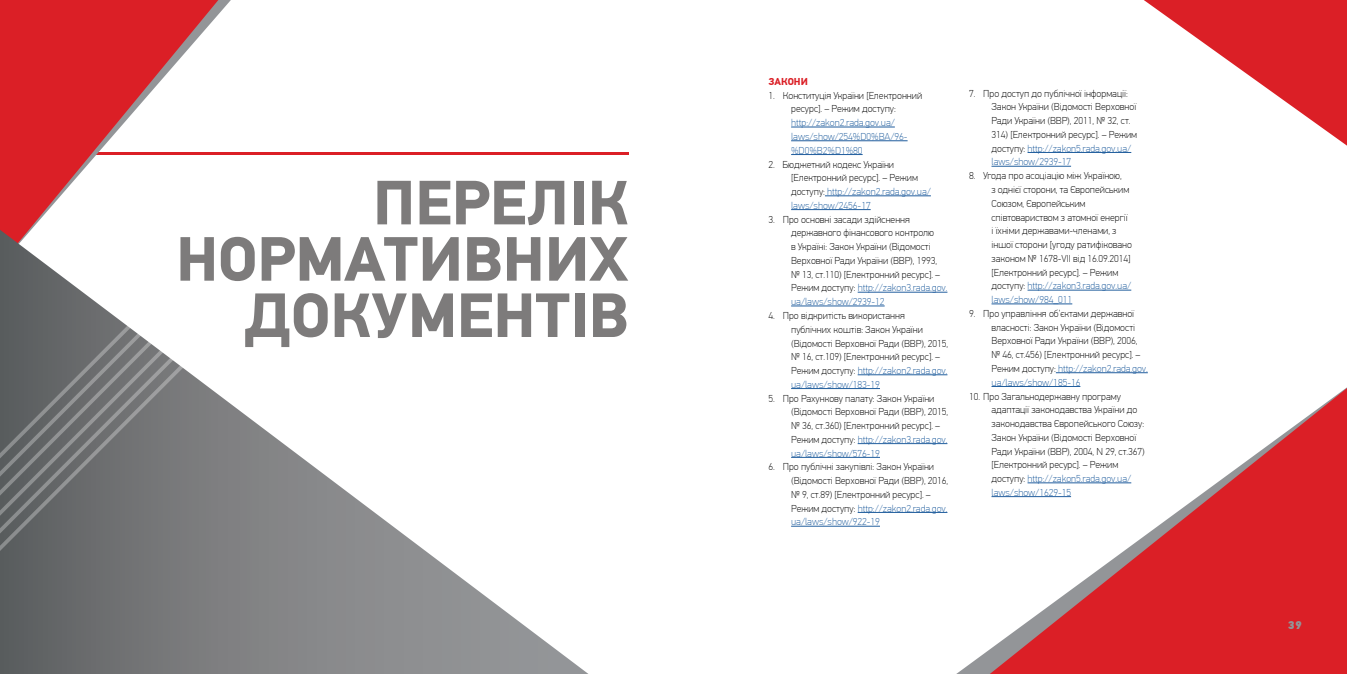
<style>
.page{position:relative;width:1347px;height:674px;background:#fff}
.page>*{position:absolute;margin:0;border:0;box-sizing:border-box;transform-origin:0 0}
.t1{font:700 62.5px/56.2px "PF Din Text Pro";color:#7d7b7b;text-align:right}
.t2{font:900 11.25px "PF Din Text Pro";color:#939598}
.t3{font:100 10px/13.8px "PF Din Text Pro";color:#000}
.t4{font:100 10px/13.8px "PF Din Text Pro";color:#215e9e}
.t5{font:700 10px "PF Din Text Pro";color:#db1f26}
.s1{color:#215e9e}
</style>
<div class="page">
<hr style="left:63px;top:152px;width:565px;height:2px;background:#db1f26">
<svg style="left:989px;top:388px;width:357px;height:285px"></svg>
<svg style="left:1144px;top:0;width:202px;height:145px"></svg>
<svg style="left:0;top:0;width:218px;height:229px;fill:#db1f26"></svg>
<svg style="left:0;top:229px;width:587px;height:444px"></svg>
<hr style="left:791px;top:127px;width:104px;height:1px;background:#215e9e">
<hr style="left:791px;top:140px;width:116px;height:1px;background:#215e9e">
<hr style="left:791px;top:154px;width:71px;height:1px;background:#215e9e">
<hr style="left:825px;top:195px;width:106px;height:1px;background:#215e9e">
<hr style="left:791px;top:209px;width:79px;height:1px;background:#215e9e">
<hr style="left:857px;top:292px;width:90px;height:1px;background:#215e9e">
<hr style="left:791px;top:305px;width:93px;height:1px;background:#215e9e">
<hr style="left:857px;top:374px;width:90px;height:1px;background:#215e9e">
<hr style="left:791px;top:388px;width:89px;height:1px;background:#215e9e">
<hr style="left:857px;top:443px;width:90px;height:1px;background:#215e9e">
<hr style="left:791px;top:457px;width:89px;height:1px;background:#215e9e">
<hr style="left:857px;top:512px;width:90px;height:1px;background:#215e9e">
<hr style="left:791px;top:525px;width:89px;height:1px;background:#215e9e">
<hr style="left:1027px;top:152px;width:104px;height:1px;background:#215e9e">
<hr style="left:991px;top:166px;width:80px;height:1px;background:#215e9e">
<hr style="left:1027px;top:290px;width:104px;height:1px;background:#215e9e">
<hr style="left:991px;top:303px;width:81px;height:1px;background:#215e9e">
<hr style="left:1055px;top:372px;width:92px;height:1px;background:#215e9e">
<hr style="left:991px;top:386px;width:89px;height:1px;background:#215e9e">
<hr style="left:1027px;top:482px;width:104px;height:1px;background:#215e9e">
<hr style="left:991px;top:496px;width:80px;height:1px;background:#215e9e">
<svg style="left:0;top:265px;width:190px;height:10px"></svg>
<svg style="left:0;top:275px;width:199px;height:10px"></svg>
<svg style="left:0;top:285px;width:207px;height:30px"></svg>
<svg style="left:0;top:315px;width:233px;height:280px;background:#7c7d7f"></svg>
<h1 class="t1" style="left:176px;top:176px;width:454px">ПЕРЕЛІК<br>НОРМАТИВНИХ<br>ДОКУМЕНТІВ</h1>
<p class="t5" style="left:768px;top:75px;width:41px">ЗАКОНИ</p>
<p class="t3" style="left:768px;top:88px;width:155px;text-align:center">1. Конституція України [Електронний ресурс]. – Режим доступу:</p>
<p class="t4" style="left:791px;top:116px;width:118px">http://zakon2.rada.gov.ua/ laws/show/254%D0%BA/96- %D0%B2%D1%80</p>
<p class="t3" style="left:791px;top:157px;width:141px;text-indent:-22px">2. Бюджетний кодекс України [Електронний ресурс]. – Режим доступу: <span class="s1">http://zakon2.rada.gov.ua/ laws/show/2456-17</span></p>
<p class="t3" style="left:791px;top:212px;width:158px;text-indent:-22px">3. Про основні засади здійснення державного фінансового контролю<br>в Україні: Закон України (Відомості Верховної Ради України (ВВР), 1993, № 13, ст.110) [Електронний ресурс]. – Режим доступу: <span class="s1">http://zakon3.rada.gov. ua/laws/show/2939-12</span></p>
<p class="t3" style="left:791px;top:308px;width:159px;text-indent:-22px">4. Про відкритість використання<br>публічних коштів: Закон України (Відомості Верховної Ради (ВВР), 2015, № 16, ст.109) [Електронний ресурс]. – Режим доступу: <span class="s1">http://zakon2.rada.gov. ua/laws/show/183-19</span></p>
<p class="t3" style="left:791px;top:391px;width:159px;text-indent:-22px">5. Про Рахункову палату: Закон України (Відомості Верховної Ради (ВВР), 2015, № 36, ст.360) [Електронний ресурс]. – Режим доступу: <span class="s1">http://zakon3.rada.gov. ua/laws/show/576-19</span></p>
<p class="t3" style="left:791px;top:460px;width:159px;text-indent:-22px">6. Про публічні закупівлі: Закон України (Відомості Верховної Ради (ВВР), 2016, № 9, ст.89) [Електронний ресурс]. – Режим доступу: <span class="s1">http://zakon2.rada.gov. ua/laws/show/922-19</span></p>
<p class="t3" style="left:991px;top:86px;width:147px;text-indent:-22px">7. Про доступ до публічної інформації:<br>Закон України (Відомості Верховної Ради України (ВВР), 2011, № 32, ст.<br>314) [Електронний ресурс]. – Режим доступу: <span class="s1">http://zakon5.rada.gov.ua/ laws/show/2939-17</span></p>
<p class="t3" style="left:991px;top:169px;width:142px;text-indent:-22px">8. Угода про асоціацію між Україною,<br>з однієї сторони, та Європейським<br>Союзом, Європейським співтовариством з атомної енергії і їхніми державами-членами, з іншої сторони [угоду ратифіковано законом № 1678-VII від 16.09.2014] [Електронний ресурс]. – Режим доступу: <span class="s1">http://zakon3.rada.gov.ua/ laws/show/984_011</span></p>
<p class="t3" style="left:991px;top:306px;width:158px;text-indent:-22px">9. Про управління об’єктами державної власності: Закон України (Відомості Верховної Ради України (ВВР), 2006, № 46, ст.456) [Електронний ресурс]. – Режим доступу: <span class="s1">http://zakon2.rada.gov. ua/laws/show/185-16</span></p>
<p class="t3" style="left:991px;top:389px;width:155px;text-indent:-22px">10. Про Загальнодержавну програму адаптації законодавства України до законодавства Європейського Союзу:<br>Закон України (Відомості Верховної Ради України (ВВР), 2004, N 29, ст.367) [Електронний ресурс]. – Режим доступу: <span class="s1">http://zakon5.rada.gov.ua/ laws/show/1629-15</span></p>
<p class="t2" style="left:1287px;top:617px;width:15px">39</p>
</div>
